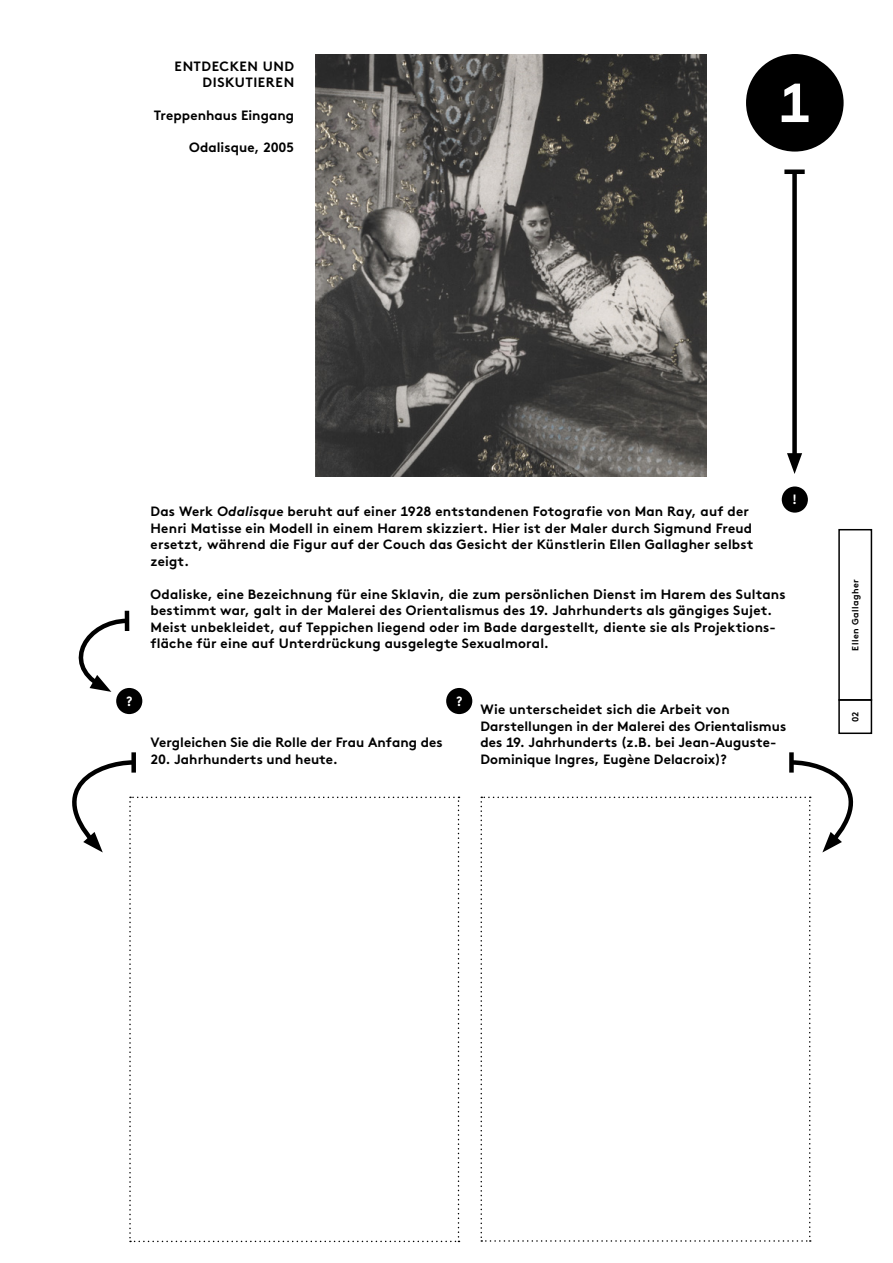
<style>
.page{position:relative;width:893px;height:1263px;background:#fff}
.page>*{position:absolute;margin:0;border:0;box-sizing:border-box;transform-origin:0 0}
.t1{font:700 54.9px "Brown Pro";color:#fff}
.t2{font:700 13.5px/16.5px "Brown Pro";letter-spacing:.01em;color:#000}
.t3{font:700 13.5px/16.5px "Brown Pro";letter-spacing:.045em;color:#000;text-align:right}
.t4{font:700 13.5px "Brown Pro";color:#fff}
.t5{font:700 9px "Brown Pro";letter-spacing:.05em;color:#000}
.s1{font-style:italic}
</style>
<div class="page">
<div style="left:782px;top:486px;width:26px;height:27px;background:#000;border-radius:50%"></div>
<div style="left:116px;top:688px;width:26px;height:26px;background:#000;border-radius:50%"></div>
<div style="left:446px;top:688px;width:26px;height:26px;background:#000;border-radius:50%"></div>
<div style="left:792px;top:172px;width:5px;height:289px;background:#000"></div>
<hr style="left:784px;top:170px;width:21px;height:4px;background:#000">
<svg style="left:787px;top:453px;width:15px;height:21px"></svg>
<hr style="left:125px;top:611px;width:4px;height:20px;background:#000">
<svg style="left:78px;top:616px;width:54px;height:76px"></svg>
<div style="left:789px;top:752px;width:5px;height:21px;background:#000"></div>
<div style="left:131px;top:752px;width:5px;height:21px;background:#000"></div>
<div style="left:746px;top:54px;width:98px;height:98px;background:#000;border-radius:50%"></div>
<div style="left:838px;top:529px;width:34px;height:172px;border:2px solid #000"></div>
<div style="left:838px;top:699px;width:34px;height:35px;border:2px solid #000"></div>
<svg style="left:480px;top:758px;width:374px;height:484px"></svg>
<svg style="left:72px;top:758px;width:387px;height:484px"></svg>
<img style="left:315px;top:54px;width:392px;height:422px">
<p class="t3" style="left:175px;top:56px;width:121px">ENTDECKEN UND<br>DISKUTIEREN</p>
<p class="t2" style="left:154px;top:106px;width:142px">Treppenhaus Eingang</p>
<p class="t2" style="left:189px;top:138px;width:107px">Odalisque, 2005</p>
<h1 class="t1" style="left:779px;top:58px;width:34px">1</h1>
<p class="t2" style="left:151px;top:502px;width:605px">Das Werk <span class="s1">Odalisque</span> beruht auf einer 1928 entstandenen Fotografie von Man Ray, auf der Henri Matisse ein Modell in einem Harem skizziert. Hier ist der Maler durch Sigmund Freud ersetzt, während die Figur auf der Couch das Gesicht der Künstlerin Ellen Gallagher selbst zeigt.</p>
<p class="t2" style="left:151px;top:584px;width:637px">Odaliske, eine Bezeichnung für eine Sklavin, die zum persönlichen Dienst im Harem des Sultans bestimmt war, galt in der Malerei des Orientalismus des 19. Jahrhunderts als gängiges Sujet.<br>Meist unbekleidet, auf Teppichen liegend oder im Bade dargestellt, diente sie als Projektions&shy;fläche für eine auf Unterdrückung ausgelegte Sexualmoral.</p>
<p class="t4" style="left:792px;top:489px;width:7px">!</p>
<p class="t4" style="left:126px;top:690px;width:8px">?</p>
<p class="t4" style="left:456px;top:690px;width:8px">?</p>
<p class="t2" style="left:151px;top:733px;width:294px">Vergleichen Sie die Rolle der Frau Anfang des</p>
<p class="t2" style="left:151px;top:749px;width:189px">20. Jahrhunderts und heute.</p>
<p class="t2" style="left:480px;top:700px;width:307px">Wie unterscheidet sich die Arbeit von Darstellungen in der Malerei des Orientalismus des 19. Jahrhunderts (z.B. bei Jean-Auguste-Dominique Ingres, Eugène Delacroix)?</p>
<p class="t5" style="left:848px;top:650px;width:73px;rotate:-90deg">Ellen Gallagher</p>
<p class="t5" style="left:848px;top:722px;width:12px;rotate:-90deg">02</p>
</div>
